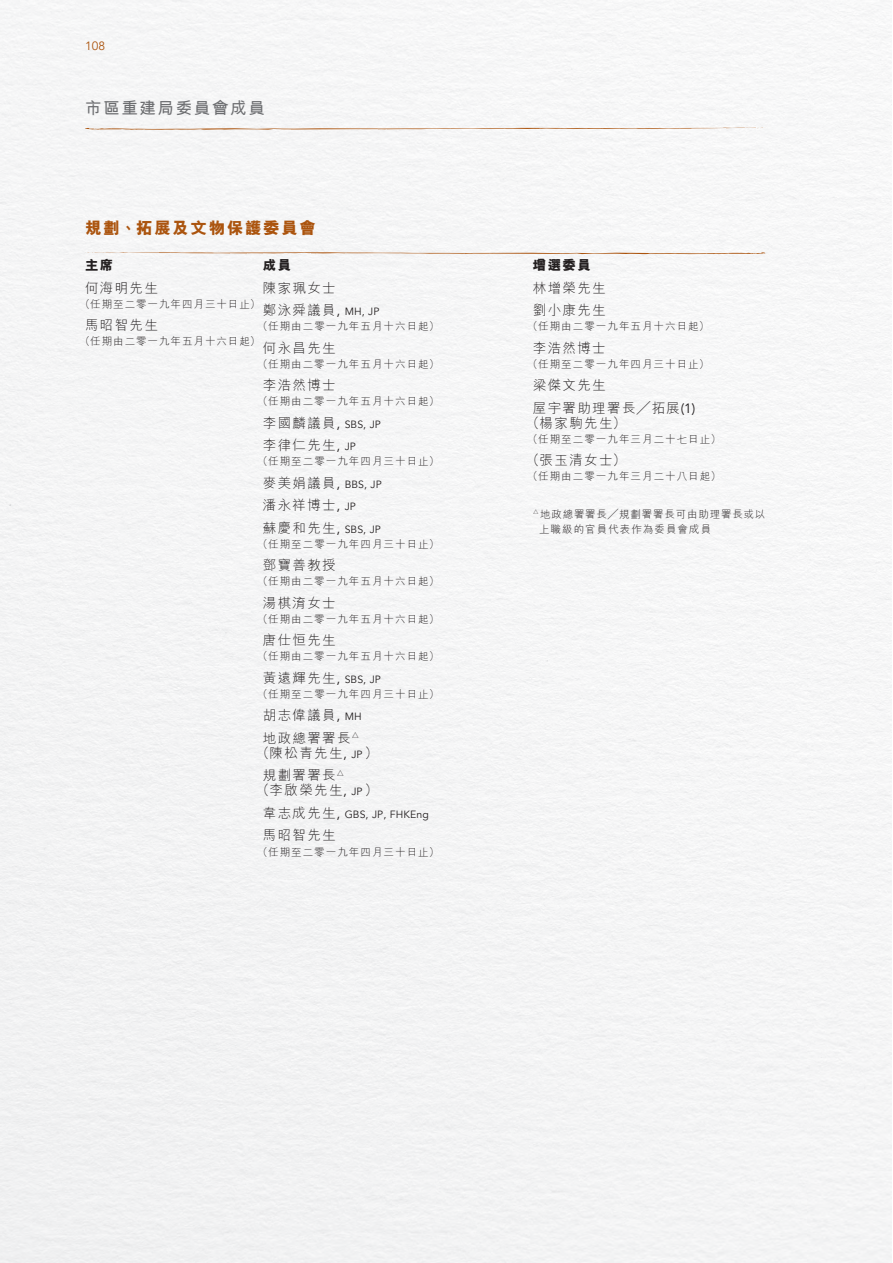
<style>
.page{position:relative;width:893px;height:1263px;background:#fff}
.page>*{position:absolute;margin:0;border:0;box-sizing:border-box;transform-origin:0 0}
._03_H1{font:800 16.5px "M Hei HK";letter-spacing:.1em;color:#ab540e}
.t1{font:700 16.5px "M Hei HK";letter-spacing:.1em;color:#6c6d70}
._01_Body_Text{font:300 13.5px/15px "M Hei HK";letter-spacing:.1em;color:#231f20}
._01_Body_Text-2{font:800 13.5px "M Hei HK";letter-spacing:.1em;color:#231f20}
.t2{font:12px "Avenir";color:#ab540e}
._01_Body_Text-3{font:300 10.5px/15px "M Hei HK";letter-spacing:.1em;color:#231f20}
._01_Body_Text-4{font:10.5px "Avenir";letter-spacing:.01em;color:#231f20}
._01_Body_Text-5{font:300 10.5px/15px "M Hei HK";letter-spacing:.075em;color:#231f20}
.s1{font-family:"Avenir";font-weight:400}
.s2{font-family:"Avenir";font-weight:400;font-size:10.5px}
.s3{font-family:"M Hei HK";font-weight:300;font-size:13.5px}
.s4{font-size:13.5px}
.s5{font-family:"Avenir";font-weight:400;font-size:13.5px}
</style>
<div class="page">
<svg style="left:84px;top:127px;width:681px;height:3px"></svg>
<svg style="left:85px;top:252px;width:681px;height:2px"></svg>
<p class="t2" style="left:85px;top:39px;width:22px">108</p>
<h1 class="t1" style="left:85px;top:96px;width:181px">市區重建局委員會成員</h1>
<p class="_03_H1" style="left:85px;top:220px;width:233px">規劃、拓展及文物保護委員會</p>
<p class="_01_Body_Text-2" style="left:85px;top:259px;width:30px">主席</p>
<p class="_01_Body_Text-2" style="left:263px;top:259px;width:30px">成員</p>
<p class="_01_Body_Text-2" style="left:533px;top:259px;width:60px">增選委員</p>
<p class="_01_Body_Text" style="left:85px;top:280px;width:74px">何海明先生</p>
<p class="_01_Body_Text-3" style="left:80px;top:296px;width:182px">（任期至二零一九年四月三十日止）</p>
<p class="_01_Body_Text" style="left:85px;top:318px;width:74px">馬昭智先生</p>
<p class="_01_Body_Text-3" style="left:80px;top:334px;width:182px">（任期由二零一九年五月十六日起）</p>
<p class="_01_Body_Text" style="left:263px;top:280px;width:74px">陳家珮女士</p>
<p class="_01_Body_Text" style="left:263px;top:303px;width:118px">鄭泳舜議員<span class="s1">,</span> <span class="s2">MH, JP</span></p>
<p class="_01_Body_Text-3" style="left:258px;top:319px;width:183px">（任期由二零一九年五月十六日起）</p>
<p class="_01_Body_Text" style="left:263px;top:340px;width:74px">何永昌先生</p>
<p class="_01_Body_Text-3" style="left:258px;top:356px;width:183px">（任期由二零一九年五月十六日起）</p>
<p class="_01_Body_Text" style="left:263px;top:378px;width:74px">李浩然博士</p>
<p class="_01_Body_Text-3" style="left:258px;top:394px;width:183px">（任期由二零一九年五月十六日起）</p>
<p class="_01_Body_Text-4" style="left:263px;top:418px;width:120px"><span class="s3">李國麟議員</span><span class="s4">,</span> SBS, JP</p>
<p class="_01_Body_Text" style="left:263px;top:438px;width:95px">李律仁先生<span class="s1">,</span> <span class="s2">JP</span></p>
<p class="_01_Body_Text-3" style="left:258px;top:454px;width:183px">（任期至二零一九年四月三十日止）</p>
<p class="_01_Body_Text-4" style="left:263px;top:478px;width:120px"><span class="s3">麥美娟議員</span><span class="s4">,</span> BBS, JP</p>
<p class="_01_Body_Text" style="left:263px;top:498px;width:95px">潘永祥博士<span class="s1">,</span> <span class="s2">JP</span></p>
<p class="_01_Body_Text-3" style="left:258px;top:521px;width:183px;text-indent:5px"><span class="s4">蘇慶和先生</span><span class="s5">,</span> <span class="s1">SBS, JP<br></span>（任期至二零一九年四月三十日止）</p>
<p class="_01_Body_Text" style="left:263px;top:558px;width:74px">鄧寶善教授</p>
<p class="_01_Body_Text-3" style="left:258px;top:574px;width:183px">（任期由二零一九年五月十六日起）</p>
<p class="_01_Body_Text" style="left:263px;top:595px;width:74px">湯棋淯女士</p>
<p class="_01_Body_Text-3" style="left:258px;top:611px;width:183px">（任期由二零一九年五月十六日起）</p>
<p class="_01_Body_Text" style="left:263px;top:633px;width:74px">唐仕恒先生</p>
<p class="_01_Body_Text-3" style="left:258px;top:649px;width:183px">（任期由二零一九年五月十六日起）</p>
<p class="_01_Body_Text-3" style="left:258px;top:671px;width:183px;text-indent:5px"><span class="s4">黃遠輝先生</span><span class="s5">,</span> <span class="s1">SBS, JP<br></span>（任期至二零一九年四月三十日止）</p>
<p class="_01_Body_Text" style="left:263px;top:708px;width:100px">胡志偉議員<span class="s1">,</span> <span class="s2">MH</span></p>
<p class="_01_Body_Text" style="left:256px;top:730px;width:123px;text-indent:7px">地政總署署長<sup>△<br></sup>（陳松青先生<span class="s1">,</span> <span class="s2">JP</span>）</p>
<p class="_01_Body_Text" style="left:256px;top:768px;width:123px;text-indent:7px">規劃署署長<sup>△<br></sup>（李啟榮先生<span class="s1">,</span> <span class="s2">JP</span>）</p>
<p class="_01_Body_Text-4" style="left:263px;top:808px;width:167px"><span class="s3">韋志成先生</span><span class="s4">,</span> GBS, JP, FHKEng</p>
<p class="_01_Body_Text" style="left:263px;top:828px;width:74px">馬昭智先生</p>
<p class="_01_Body_Text-3" style="left:258px;top:844px;width:183px">（任期至二零一九年四月三十日止）</p>
<p class="_01_Body_Text" style="left:533px;top:280px;width:74px">林增榮先生</p>
<p class="_01_Body_Text" style="left:533px;top:303px;width:74px">劉小康先生</p>
<p class="_01_Body_Text-3" style="left:528px;top:319px;width:183px">（任期由二零一九年五月十六日起）</p>
<p class="_01_Body_Text" style="left:533px;top:340px;width:74px">李浩然博士</p>
<p class="_01_Body_Text-3" style="left:528px;top:356px;width:183px">（任期至二零一九年四月三十日止）</p>
<p class="_01_Body_Text" style="left:533px;top:378px;width:74px">梁傑文先生</p>
<p class="_01_Body_Text" style="left:526px;top:400px;width:171px;text-indent:7px">屋宇署助理署長╱拓展<span class="s1">(1)</span>（楊家駒先生）</p>
<p class="_01_Body_Text-3" style="left:528px;top:431px;width:195px">（任期至二零一九年三月二十七日止）</p>
<p class="_01_Body_Text" style="left:526px;top:453px;width:101px">（張玉清女士）</p>
<p class="_01_Body_Text-3" style="left:528px;top:469px;width:195px">（任期由二零一九年三月二十八日起）</p>
<p class="_01_Body_Text-5" style="left:539px;top:506px;width:228px;text-indent:-6px"><sup>△</sup>地政總署署長╱規劃署署長可由助理署長或以上職級的官員代表作為委員會成員</p>
</div>
